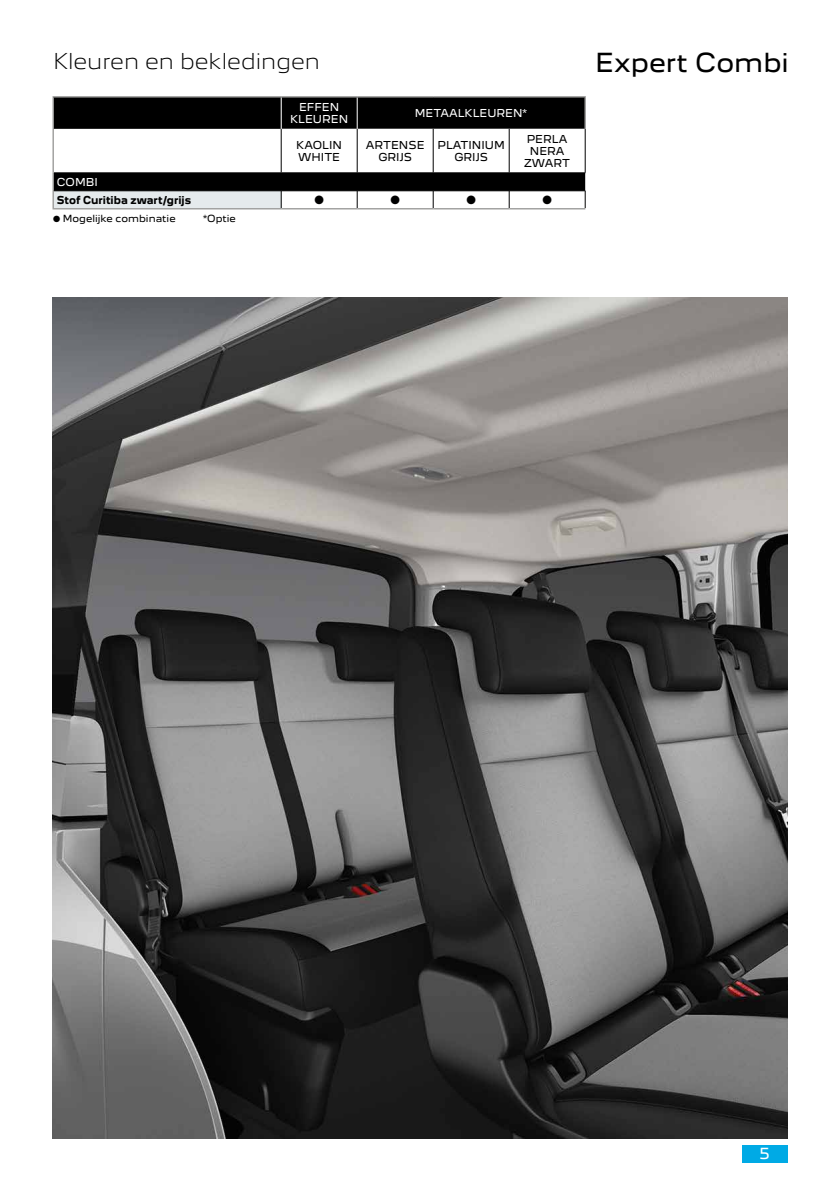
<style>
.page{position:relative;width:840px;height:1191px;background:#fff}
.page>*{position:absolute;margin:0;border:0;box-sizing:border-box;transform-origin:0 0}
.t1{font:24px "Peugeot New";color:#000}
.t2{font:300 20px "Peugeot New";color:#000}
.t3{font:14px "Peugeot New";color:#fff}
.t4{font:12px "Zapf Dingbats ITC";color:#000}
.t5{font:10px/12px "Peugeot New";color:#000;text-align:center}
.t6{font:10px/12px "Peugeot New";color:#fff;text-align:center}
.t7{font:700 10px "Peugeot New";color:#000;scale:.9 1}
.t8{font:9px "Peugeot New";color:#000}
</style>
<div class="page">
<img style="left:52px;top:298px;width:735px;height:840px">
<div style="left:741px;top:1145px;width:46px;height:17px;background:#00aae5"></div>
<div style="left:54px;top:98px;width:531px;height:92px;background:#000"></div>
<div style="left:53px;top:129px;width:228px;height:44px;background:#fff"></div>
<svg style="left:282px;top:98px;width:302px;height:74px"></svg>
<div style="left:53px;top:191px;width:228px;height:18px;background:#e5eaec"></div>
<hr style="left:281px;top:129px;width:1px;height:44px;background:#000">
<hr style="left:356px;top:129px;width:1px;height:44px;background:#000">
<hr style="left:432px;top:129px;width:1px;height:44px;background:#000">
<hr style="left:508px;top:129px;width:1px;height:44px;background:#000">
<hr style="left:584px;top:129px;width:1px;height:44px;background:#000">
<svg style="left:281px;top:191px;width:1px;height:17px"></svg>
<svg style="left:356px;top:191px;width:1px;height:17px"></svg>
<svg style="left:432px;top:191px;width:1px;height:17px"></svg>
<svg style="left:508px;top:191px;width:1px;height:17px"></svg>
<svg style="left:584px;top:191px;width:1px;height:17px"></svg>
<hr style="left:52px;top:96px;width:229px;height:2px;background:#9d9d9c">
<hr style="left:52px;top:98px;width:2px;height:31px;background:#9d9d9c">
<hr style="left:281px;top:96px;width:76px;height:2px;background:#9d9d9c">
<hr style="left:357px;top:96px;width:76px;height:2px;background:#9d9d9c">
<hr style="left:433px;top:96px;width:76px;height:2px;background:#9d9d9c">
<hr style="left:509px;top:96px;width:76px;height:2px;background:#9d9d9c">
<hr style="left:584px;top:98px;width:1px;height:31px;background:#9d9d9c">
<hr style="left:52px;top:129px;width:2px;height:44px;background:#9d9d9c">
<svg style="left:52px;top:173px;width:2px;height:35px"></svg>
<hr style="left:52px;top:208px;width:229px;height:1px;background:#9d9d9c">
<hr style="left:281px;top:208px;width:76px;height:1px;background:#9d9d9c">
<hr style="left:357px;top:208px;width:76px;height:1px;background:#9d9d9c">
<hr style="left:433px;top:208px;width:76px;height:1px;background:#9d9d9c">
<hr style="left:509px;top:208px;width:76px;height:1px;background:#9d9d9c">
<hr style="left:54px;top:172px;width:227px;height:1px;background:#000">
<hr style="left:281px;top:172px;width:76px;height:1px;background:#000">
<hr style="left:357px;top:172px;width:76px;height:1px;background:#000">
<hr style="left:433px;top:172px;width:76px;height:1px;background:#000">
<hr style="left:509px;top:172px;width:76px;height:1px;background:#000">
<hr style="left:54px;top:190px;width:227px;height:1px;background:#000">
<hr style="left:281px;top:190px;width:76px;height:1px;background:#000">
<hr style="left:357px;top:190px;width:76px;height:1px;background:#000">
<hr style="left:433px;top:190px;width:76px;height:1px;background:#000">
<hr style="left:509px;top:190px;width:76px;height:1px;background:#000">
<hr style="left:281px;top:98px;width:1px;height:31px;background:#fff">
<hr style="left:356px;top:98px;width:1px;height:31px;background:#fff">
<h2 class="t2" style="left:53px;top:44px;width:268px">Kleuren en bekledingen</h2>
<h1 class="t1" style="left:594px;top:42px;width:195px">Expert Combi</h1>
<p class="t6" style="left:290px;top:100px;width:59px">EFFEN<br>KLEUREN</p>
<p class="t6" style="left:414px;top:106px;width:114px">METAALKLEUREN*</p>
<p class="t5" style="left:296px;top:138px;width:47px;text-align:left">KAOLIN<br>WHITE</p>
<p class="t5" style="left:365px;top:138px;width:60px">ARTENSE<br>GRIJS</p>
<p class="t5" style="left:437px;top:138px;width:69px">PLATINIUM<br>GRIJS</p>
<p class="t5" style="left:524px;top:132px;width:47px">PERLA<br>NERA<br>ZWART</p>
<p class="t6" style="left:57px;top:175px;width:43px">COMBI</p>
<p class="t7" style="left:57px;top:191px;width:151px">Stof Curitiba zwart/grijs</p>
<p class="t4" style="left:314px;top:194px;width:11px">●</p>
<p class="t4" style="left:390px;top:194px;width:11px">●</p>
<p class="t4" style="left:466px;top:194px;width:11px">●</p>
<p class="t4" style="left:542px;top:194px;width:11px">●</p>
<p class="t8" style="left:53px;top:211px;width:124px">● Mogelijke combinatie</p>
<p class="t8" style="left:203px;top:211px;width:34px">*Optie</p>
<h3 class="t3" style="left:759px;top:1142px;width:12px">5</h3>
</div>
